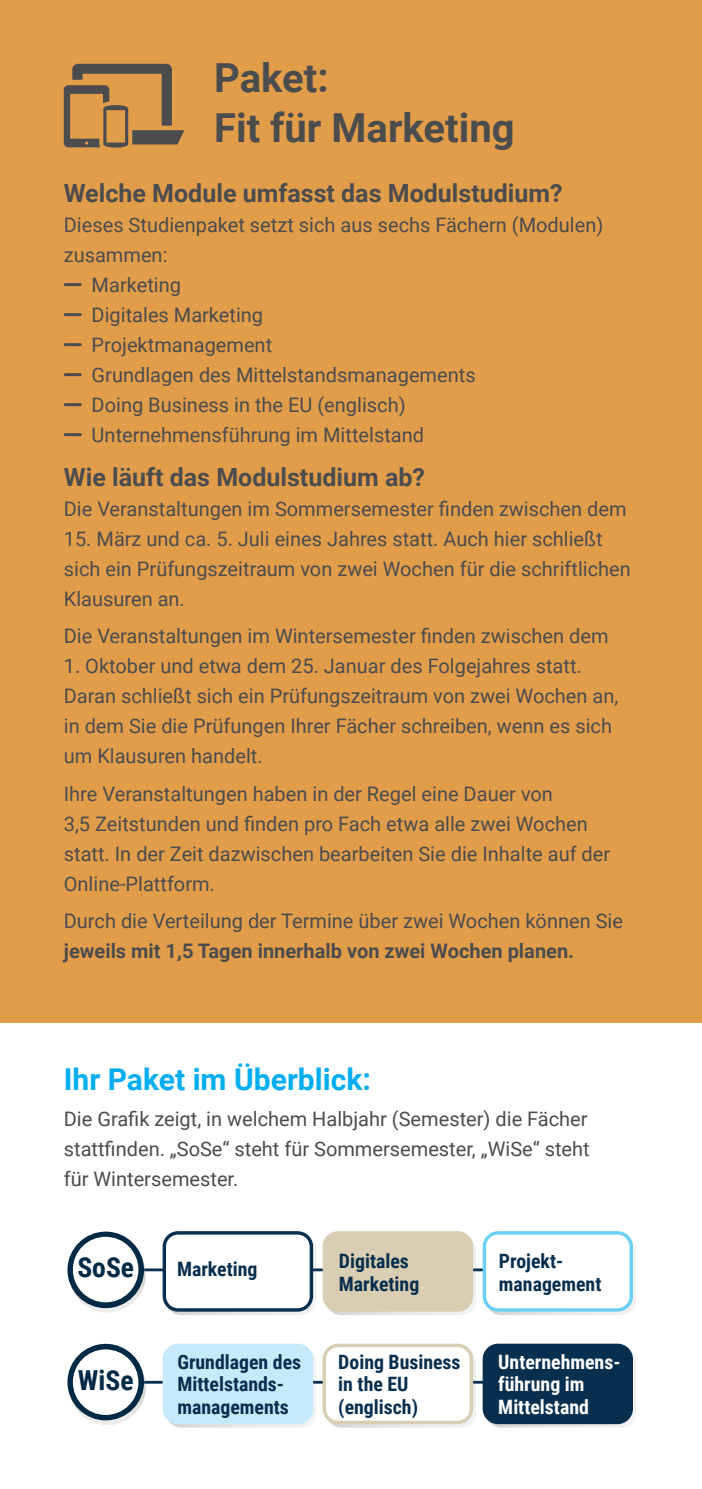
<style>
.page{position:relative;width:702px;height:1489px;background:#fff}
.page>*{position:absolute;margin:0;border:0;box-sizing:border-box;transform-origin:0 0}
.t1{font:700 40px/50px "Roboto";color:#4b4c4d}
.t2{font:700 30px "Roboto";color:#00aeef}
.t3{font:700 27.5px "Roboto Condensed";color:#002945}
.t4{font:700 25px "Roboto";color:#4b4c4d}
.t5{font:20px/30px "Roboto";color:#4b4c4d}
.t6{font:700 20px "Roboto";color:#4b4c4d}
.t7{font:700 19.75px/22.2px "Roboto Condensed";color:#092f4f}
.t8{font:700 19.75px/22.2px "Roboto Condensed";color:#fff}
</style>
<div class="page">
<hr style="left:129px;top:1380px;width:471px;height:3px;background:#092f4f">
<svg style="left:166px;top:1351px;width:150px;height:76px"></svg>
<div style="left:163px;top:1343px;width:150px;height:80px;background:#c6eafa;border-radius:16px"></div>
<svg style="left:322px;top:1343px;width:154px;height:84px"></svg>
<svg style="left:485px;top:1351px;width:151px;height:76px"></svg>
<div style="left:482px;top:1343px;width:151px;height:80px;background:#092f4f;border-radius:16px"></div>
<svg style="left:69px;top:1348px;width:77px;height:77px"></svg>
<svg style="left:67px;top:1343px;width:77px;height:77px"></svg>
<div style="left:73px;top:1349px;width:65px;height:65px;background:#fff;border-radius:50%"></div>
<hr style="left:134px;top:1268px;width:483px;height:3px;background:#092f4f">
<svg style="left:482px;top:1231px;width:154px;height:83px"></svg>
<svg style="left:325px;top:1240px;width:151px;height:74px"></svg>
<div style="left:322px;top:1230px;width:151px;height:81px;background:#d9ceb3;border-radius:16px"></div>
<svg style="left:163px;top:1231px;width:153px;height:83px"></svg>
<svg style="left:69px;top:1236px;width:77px;height:76px"></svg>
<svg style="left:67px;top:1231px;width:77px;height:76px"></svg>
<div style="left:73px;top:1236px;width:65px;height:66px;background:#fff;border-radius:50%"></div>
<div style="left:0;top:0;width:702px;height:1022px;background:#e29d4b"></div>
<hr style="left:64px;top:283px;width:18px;height:3px;background:#4b4c4d">
<hr style="left:64px;top:313px;width:18px;height:3px;background:#4b4c4d">
<hr style="left:64px;top:343px;width:18px;height:3px;background:#4b4c4d">
<hr style="left:64px;top:373px;width:18px;height:3px;background:#4b4c4d">
<hr style="left:64px;top:403px;width:18px;height:3px;background:#4b4c4d">
<hr style="left:64px;top:433px;width:18px;height:3px;background:#4b4c4d">
<svg style="left:64px;top:64px;width:120px;height:84px"></svg>
<h1 class="t1" style="left:214px;top:52px;width:302px">Paket:<br>Fit für Marketing</h1>
<p class="t4" style="left:64px;top:175px;width:500px">Welche Module umfasst das Modulstudium?</p>
<p class="t5" style="left:64px;top:209px;width:541px">Dieses Studienpaket setzt sich aus sechs Fächern (Modulen)</p>
<p class="t5" style="left:64px;top:239px;width:105px">zusammen:</p>
<p class="t5" style="left:92px;top:269px;width:91px">Marketing</p>
<p class="t5" style="left:92px;top:299px;width:173px">Digitales Marketing</p>
<p class="t5" style="left:92px;top:329px;width:182px">Projektmanagement</p>
<p class="t5" style="left:92px;top:359px;width:385px">Grundlagen des Mittelstandsmanagements</p>
<p class="t5" style="left:92px;top:389px;width:315px">Doing Business in the EU (englisch)</p>
<p class="t5" style="left:92px;top:419px;width:334px">Unternehmensführung im Mittelstand</p>
<p class="t4" style="left:64px;top:460px;width:362px">Wie läuft das Modulstudium ab?</p>
<p class="t5" style="left:64px;top:493px;width:564px">Die Veranstaltungen im Sommersemester finden zwischen dem</p>
<p class="t5" style="left:64px;top:523px;width:568px">15. März und ca. 5. Juli eines Jahres statt. Auch hier schließt sich ein Prüfungszeitraum von zwei Wochen für die schriftlichen<br>Klausuren an.</p>
<p class="t5" style="left:64px;top:620px;width:546px">Die Veranstaltungen im Wintersemester finden zwischen dem</p>
<p class="t5" style="left:64px;top:650px;width:556px">1. Oktober und etwa dem 25. Januar des Folgejahres statt.<br>Daran schließt sich ein Prüfungszeitraum von zwei Wochen an, in dem Sie die Prüfungen Ihrer Fächer schreiben, wenn es sich um Klausuren handelt.</p>
<p class="t5" style="left:64px;top:777px;width:548px">Ihre Veranstaltungen haben in der Regel eine Dauer von<br>3,5 Zeitstunden und finden pro Fach etwa alle zwei Wochen statt. In der Zeit dazwischen bearbeiten Sie die Inhalte auf der Online-Plattform.</p>
<p class="t5" style="left:64px;top:904px;width:560px">Durch die Verteilung der Termine über zwei Wochen können Sie</p>
<p class="t6" style="left:64px;top:936px;width:511px">jeweils mit 1,5 Tagen innerhalb von zwei Wochen planen.</p>
<h2 class="t2" style="left:64px;top:1057px;width:308px">Ihr Paket im Überblick:</h2>
<p class="t5" style="left:64px;top:1103px;width:527px;text-align:justify">Die Grafik zeigt, in welchem Halbjahr (Semester) die Fächer stattfinden. „SoSe“ steht für Sommersemester, „WiSe“ steht für Wintersemester.</p>
<h3 class="t3" style="left:77px;top:1248px;width:58px">SoSe</h3>
<p class="t7" style="left:177px;top:1256px;width:82px">Marketing</p>
<p class="t7" style="left:339px;top:1249px;width:82px">Digitales<br>Marketing</p>
<p class="t7" style="left:499px;top:1249px;width:104px">Projekt&shy;management</p>
<h3 class="t3" style="left:78px;top:1360px;width:57px">WiSe</h3>
<p class="t7" style="left:177px;top:1349px;width:125px">Grundlagen des<br>Mittelstands&shy;managements</p>
<p class="t7" style="left:338px;top:1349px;width:124px">Doing Business in the EU (englisch)</p>
<p class="t8" style="left:498px;top:1349px;width:124px">Unternehmens&shy;führung im<br>Mittelstand</p>
</div>
